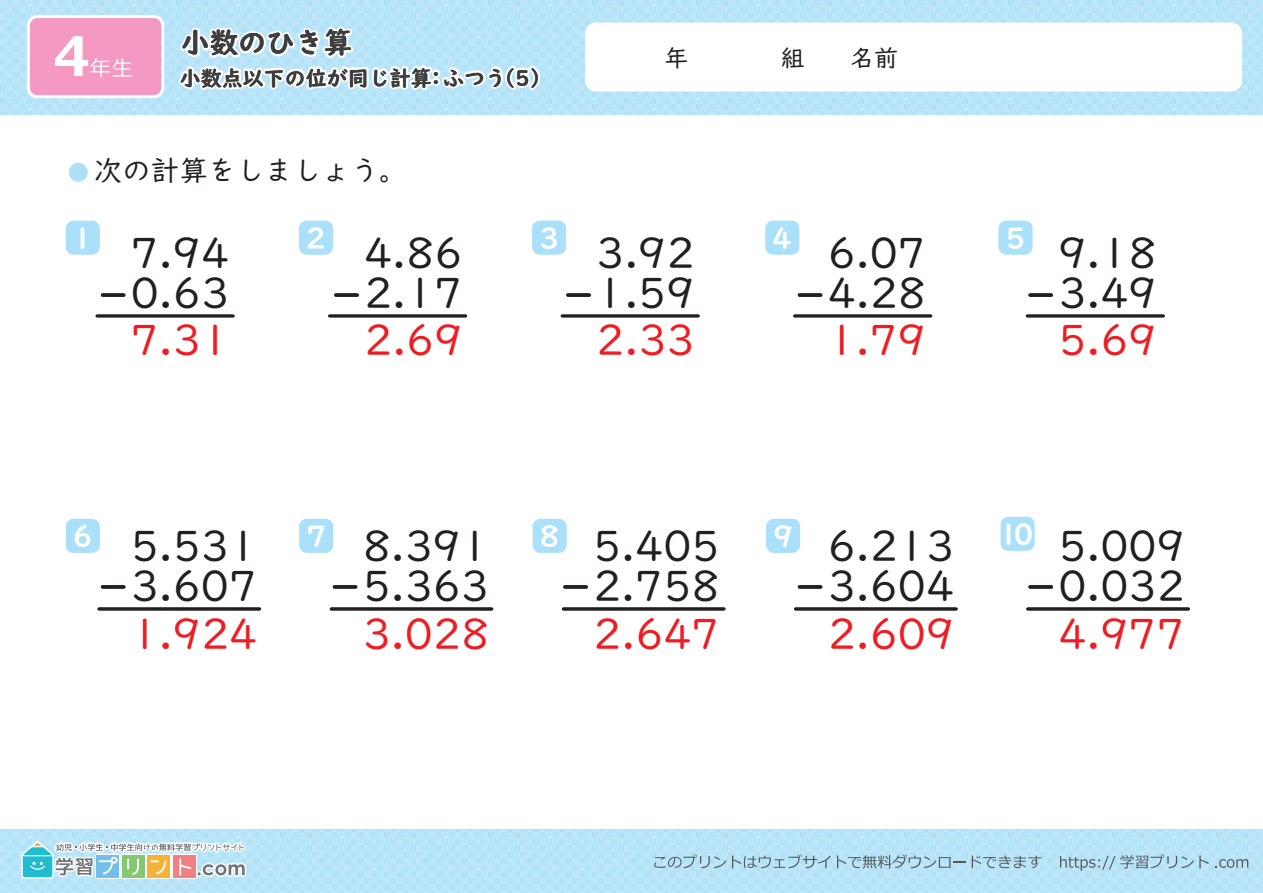
<style>
.page{position:relative;width:1263px;height:893px;background:#fff}
.page>*{position:absolute;margin:0;border:0;box-sizing:border-box;transform-origin:0 0}
.t1{font:42.6px/40px "UD Digi Kyokasho NP R";color:#231f20}
.t2{font:42.6px "UD Digi Kyokasho NP R";color:#ee1d23}
.t3{font:28.65px "UD Digi Kyokasho NP B";color:#fff}
.t4{font:28.5px "UD Digi Kyokasho NP R";color:#231f20}
.t5{font:28.5px "UD Digi Kyokasho NP B";color:#231f20}
.t6{font:24px "UD Digi Kyokasho NP R";color:#231f20}
.t7{font:21px "UD Digi Kyokasho NP B";color:#231f20}
</style>
<div class="page">
<div style="left:0;top:0;width:1263px;height:114px;background:#bde6f9"></div>
<div style="left:585px;top:23px;width:657px;height:69px;background:#fff;border-radius:11px"></div>
<div style="left:27px;top:15px;width:137px;height:83px;border:6px solid #fff;border-radius:8px"></div>
<div style="left:30px;top:18px;width:131px;height:77px;background:#f499c2;border-radius:8px"></div>
<svg style="left:55px;top:36px;width:77px;height:41px"></svg>
<div style="left:0;top:830px;width:1263px;height:63px;background:#bde6f9"></div>
<svg style="left:1060px;top:854px;width:149px;height:17px"></svg>
<svg style="left:1215px;top:859px;width:33px;height:9px"></svg>
<svg style="left:654px;top:854px;width:72px;height:14px"></svg>
<svg style="left:732px;top:854px;width:99px;height:14px"></svg>
<svg style="left:837px;top:854px;width:129px;height:14px"></svg>
<svg style="left:972px;top:855px;width:69px;height:13px"></svg>
<svg style="left:15px;top:829px;width:233px;height:51px"></svg>
<div style="left:69px;top:163px;width:19px;height:19px;background:#aae0f9;border-radius:50%"></div>
<hr style="left:795px;top:314px;width:136px;height:3px;background:#231f20">
<hr style="left:562px;top:314px;width:136px;height:3px;background:#231f20">
<hr style="left:329px;top:314px;width:137px;height:3px;background:#231f20">
<hr style="left:97px;top:314px;width:136px;height:3px;background:#231f20">
<hr style="left:1027px;top:314px;width:136px;height:3px;background:#231f20">
<svg style="left:336px;top:293px;width:21px;height:4px"></svg>
<svg style="left:103px;top:293px;width:21px;height:4px"></svg>
<svg style="left:568px;top:293px;width:21px;height:4px"></svg>
<svg style="left:799px;top:293px;width:22px;height:4px"></svg>
<svg style="left:1030px;top:293px;width:21px;height:4px"></svg>
<hr style="left:795px;top:607px;width:161px;height:3px;background:#231f20">
<hr style="left:563px;top:607px;width:161px;height:3px;background:#231f20">
<hr style="left:331px;top:607px;width:161px;height:3px;background:#231f20">
<hr style="left:99px;top:607px;width:161px;height:3px;background:#231f20">
<hr style="left:1028px;top:607px;width:160px;height:3px;background:#231f20">
<svg style="left:334px;top:585px;width:22px;height:4px"></svg>
<svg style="left:103px;top:585px;width:21px;height:4px"></svg>
<svg style="left:565px;top:585px;width:21px;height:4px"></svg>
<svg style="left:799px;top:585px;width:22px;height:4px"></svg>
<svg style="left:1030px;top:585px;width:21px;height:4px"></svg>
<div style="left:765px;top:221px;width:34px;height:34px;background:#aae0f9;border-radius:8px"></div>
<div style="left:299px;top:221px;width:34px;height:34px;background:#aae0f9;border-radius:8px"></div>
<div style="left:532px;top:221px;width:34px;height:34px;background:#aae0f9;border-radius:8px"></div>
<div style="left:1000px;top:517px;width:35px;height:34px;background:#aae0f9;border-radius:8px"></div>
<div style="left:66px;top:221px;width:34px;height:34px;background:#aae0f9;border-radius:8px"></div>
<div style="left:299px;top:519px;width:34px;height:34px;background:#aae0f9;border-radius:8px"></div>
<div style="left:66px;top:519px;width:34px;height:34px;background:#aae0f9;border-radius:8px"></div>
<div style="left:533px;top:519px;width:34px;height:34px;background:#aae0f9;border-radius:8px"></div>
<div style="left:998px;top:221px;width:34px;height:34px;background:#aae0f9;border-radius:8px"></div>
<div style="left:766px;top:519px;width:34px;height:34px;background:#aae0f9;border-radius:8px"></div>
<svg style="left:176px;top:0;width:367px;height:94px"></svg>
<p class="t5" style="left:181px;top:26px;width:173px">小数のひき算</p>
<p class="t7" style="left:180px;top:65px;width:268px">小数点以下の位が同じ計算：</p>
<p class="t7" style="left:494px;top:65px;width:58px">（5）</p>
<p class="t7" style="left:443px;top:65px;width:64px">ふつう</p>
<p class="t6" style="left:664px;top:44px;width:25px">年</p>
<p class="t6" style="left:781px;top:44px;width:25px">組</p>
<p class="t6" style="left:850px;top:44px;width:49px">名前</p>
<p class="t4" style="left:94px;top:154px;width:315px">次の計算をしましょう。</p>
<p class="t3" style="left:73px;top:221px;width:22px">1</p>
<p class="t1" style="left:131px;top:233px;width:100px">7.94<br>0.63</p>
<p class="t3" style="left:306px;top:221px;width:22px">2</p>
<p class="t3" style="left:539px;top:221px;width:22px">3</p>
<p class="t3" style="left:772px;top:221px;width:22px">4</p>
<p class="t1" style="left:364px;top:233px;width:100px">4.86<br>2.17</p>
<p class="t1" style="left:596px;top:233px;width:100px">3.92<br>1.59</p>
<p class="t1" style="left:828px;top:233px;width:100px">6.07<br>4.28</p>
<p class="t3" style="left:1005px;top:221px;width:22px">5</p>
<p class="t1" style="left:1058px;top:233px;width:100px">9.18<br>3.49</p>
<p class="t2" style="left:131px;top:316px;width:100px">7.31</p>
<p class="t2" style="left:364px;top:316px;width:100px">2.69</p>
<p class="t2" style="left:596px;top:316px;width:100px">2.33</p>
<p class="t2" style="left:828px;top:316px;width:100px">1.79</p>
<p class="t2" style="left:1058px;top:316px;width:100px">5.69</p>
<p class="t3" style="left:73px;top:519px;width:22px">6</p>
<p class="t3" style="left:306px;top:519px;width:22px">7</p>
<p class="t3" style="left:539px;top:519px;width:22px">8</p>
<p class="t3" style="left:773px;top:519px;width:22px">9</p>
<p class="t1" style="left:131px;top:526px;width:128px">5.531<br>3.607</p>
<p class="t1" style="left:363px;top:526px;width:128px">8.391<br>5.363</p>
<p class="t1" style="left:593px;top:526px;width:128px">5.405<br>2.758</p>
<p class="t1" style="left:828px;top:526px;width:128px">6.213<br>3.604</p>
<p class="t3" style="left:998px;top:517px;width:37px">10</p>
<p class="t1" style="left:1058px;top:526px;width:128px">5.009<br>0.032</p>
<p class="t2" style="left:131px;top:610px;width:128px">1.924</p>
<p class="t2" style="left:363px;top:610px;width:128px">3.028</p>
<p class="t2" style="left:593px;top:610px;width:128px">2.647</p>
<p class="t2" style="left:828px;top:610px;width:128px">2.609</p>
<p class="t2" style="left:1058px;top:610px;width:128px">4.977</p>
</div>
